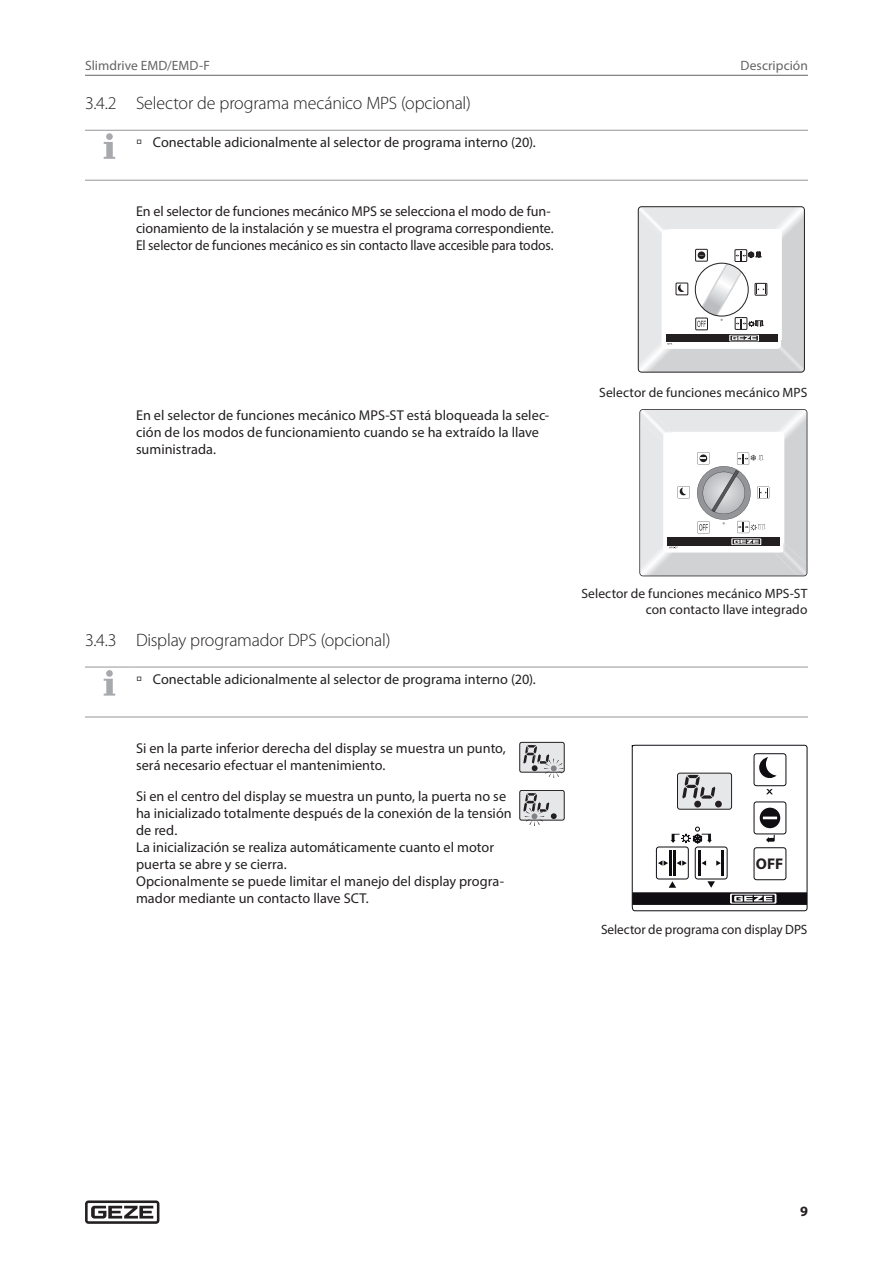
<style>
.page{position:relative;width:893px;height:1263px;background:#fff}
.page>*{position:absolute;margin:0;border:0;box-sizing:border-box;transform-origin:0 0}
.t1{font:300 18px "Myriad Pro";letter-spacing:-.01em;color:#231f20}
.t2{font:700 15.6px "Myriad Pro";color:#231f20}
.t3{font:14.25px/17.1px "Myriad Pro";color:#231f20}
.t4{font:700 14.25px "Myriad Pro";color:#231f20}
.t5{font:13.5px/16.2px "Myriad Pro";letter-spacing:.005em;color:#231f20;text-align:right}
.t6{font:13.5px "Myriad Pro";letter-spacing:.005em;color:#636366}
</style>
<div class="page">
<svg style="left:85px;top:1200px;width:74px;height:24px"></svg>
<hr style="left:85px;top:75px;width:723px;height:1px;background:#636366">
<hr style="left:85px;top:130px;width:51px;height:1px;background:#939598">
<hr style="left:85px;top:180px;width:51px;height:1px;background:#939598">
<hr style="left:136px;top:130px;width:672px;height:1px;background:#939598">
<hr style="left:136px;top:180px;width:672px;height:1px;background:#939598">
<div style="left:106px;top:133px;width:7px;height:7px;background:#a8a9ad;border-radius:50%"></div>
<svg style="left:104px;top:142px;width:11px;height:17px"></svg>
<svg style="left:638px;top:206px;width:166px;height:166px"></svg>
<div style="left:638px;top:206px;width:167px;height:166px;border:1px solid #231f20;border-radius:3px"></div>
<svg style="left:639px;top:409px;width:168px;height:167px"></svg>
<hr style="left:85px;top:667px;width:51px;height:1px;background:#939598">
<hr style="left:85px;top:717px;width:51px;height:1px;background:#939598">
<hr style="left:136px;top:667px;width:672px;height:1px;background:#939598">
<hr style="left:136px;top:717px;width:672px;height:1px;background:#939598">
<div style="left:106px;top:670px;width:7px;height:7px;background:#a8a9ad;border-radius:50%"></div>
<svg style="left:104px;top:679px;width:11px;height:17px"></svg>
<div style="left:520px;top:742px;width:44px;height:30px;background:#e6e7e9;border-radius:2px"></div>
<div style="left:519px;top:742px;width:46px;height:31px;border:1px solid #231f20;border-radius:2px"></div>
<svg style="left:523px;top:745px;width:40px;height:33px"></svg>
<svg style="left:632px;top:745px;width:175px;height:166px"></svg>
<div style="left:520px;top:790px;width:44px;height:30px;background:#e6e7e9;border-radius:2px"></div>
<div style="left:519px;top:790px;width:46px;height:30px;border:1px solid #231f20;border-radius:2px"></div>
<svg style="left:523px;top:793px;width:34px;height:33px"></svg>
<p class="t6" style="left:85px;top:57px;width:126px">Slimdrive EMD/EMD-F</p>
<p class="t1" style="left:85px;top:93px;width:387px">3.4.2 Selector de programa mecánico MPS (opcional)</p>
<p class="t3" style="left:136px;top:134px;width:401px">→ Conectable adicionalmente al selector de programa interno (20).</p>
<p class="t3" style="left:136px;top:202px;width:419px">En el selector de funciones mecánico MPS se selecciona el modo de fun&shy;cionamiento de la instalación y se muestra el programa correspondiente.<br>El selector de funciones mecánico es sin contacto llave accesible para todos.</p>
<p class="t6" style="left:741px;top:57px;width:69px">Descripción</p>
<p class="t3" style="left:136px;top:406px;width:414px">En el selector de funciones mecánico MPS-ST está bloqueada la selec&shy;ción de los modos de funcionamiento cuando se ha extraído la llave suministrada.</p>
<p class="t5" style="left:599px;top:384px;width:210px">Selector de funciones mecánico MPS</p>
<p class="t1" style="left:85px;top:630px;width:307px">3.4.3 Display programador DPS (opcional)</p>
<p class="t3" style="left:136px;top:670px;width:401px">→ Conectable adicionalmente al selector de programa interno (20).</p>
<p class="t3" style="left:136px;top:739px;width:371px">Si en la parte inferior derecha del display se muestra un punto, será necesario efectuar el mantenimiento.</p>
<p class="t3" style="left:136px;top:787px;width:377px">Si en el centro del display se muestra un punto, la puerta no se ha inicializado totalmente después de la conexión de la tensión de red.<br>La inicialización se realiza automáticamente cuanto el motor puerta se abre y se cierra.<br>Opcionalmente se puede limitar el manejo del display progra&shy;mador mediante un contacto llave SCT.</p>
<p class="t5" style="left:581px;top:585px;width:227px">Selector de funciones mecánico MPS-ST con contacto llave integrado</p>
<p class="t2" style="left:756px;top:854px;width:29px">OFF</p>
<p class="t5" style="left:601px;top:921px;width:208px">Selector de programa con display DPS</p>
<p class="t4" style="left:800px;top:1202px;width:9px">9</p>
</div>
